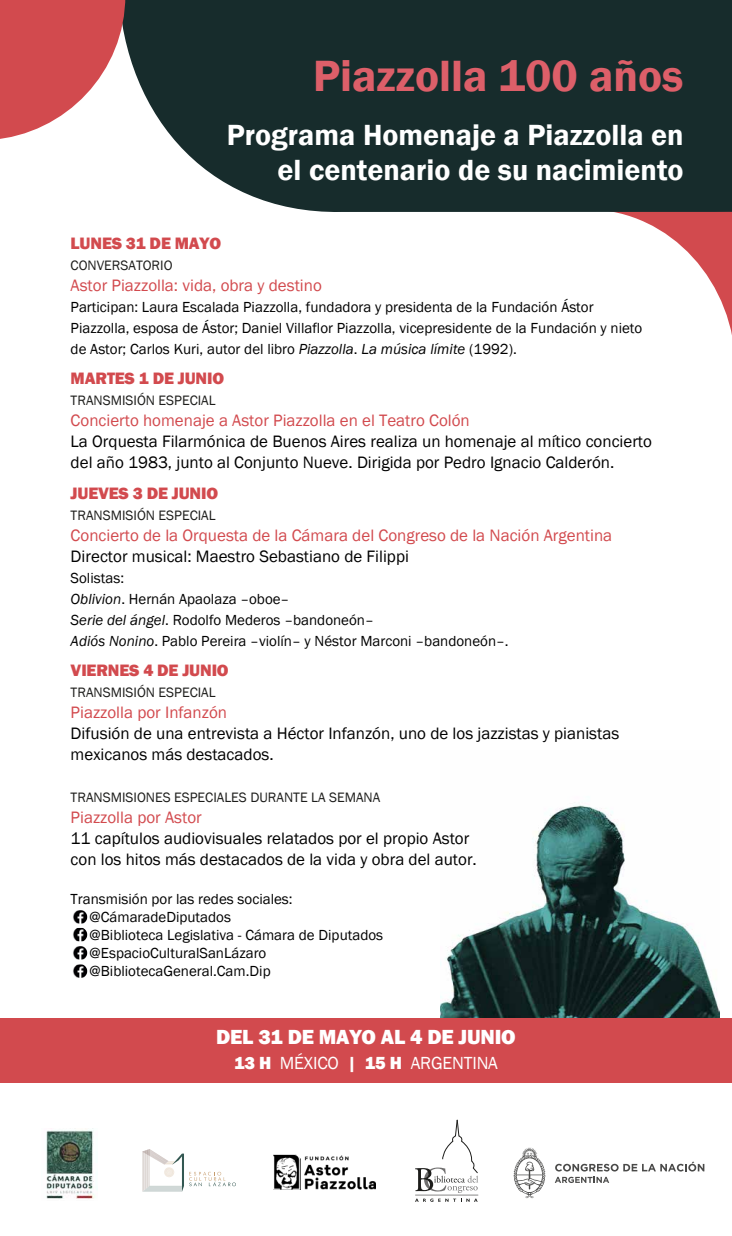
<style>
.page{position:relative;width:732px;height:1236px;background:#fff}
.page>*{position:absolute;margin:0;border:0;box-sizing:border-box;transform-origin:0 0}
.t1{font:600 45px "Franklin Gothic";color:#dd5f69}
.t2{font:600 30px/35px "Franklin Gothic";color:#fff;text-align:right}
.t3{font:800 21px "Franklin Gothic";letter-spacing:-.01em;color:#fff}
.t4{font:18px "Franklin Gothic";letter-spacing:-.01em;color:#fff}
.t5{font:17px/21px "Franklin Gothic";color:#000}
.t6{font:17px "Franklin Gothic";color:#d24a4e}
.t7{font:800 17px "Franklin Gothic";letter-spacing:-.01em;color:#d24a4e}
.t8{font:15px/21px "Franklin Gothic";color:#000}
.t9{font:14px "Franklin Gothic";color:#1d1d1b}
.s1{font-style:italic}
.s2{font-weight:800}
</style>
<div class="page">
<img style="left:440px;top:805px;width:279px;height:213px">
<svg style="left:415px;top:1199px;width:63px;height:3px"></svg>
<hr style="left:415px;top:1195px;width:63px;height:1px;background:#706f6f">
<svg style="left:415px;top:1119px;width:63px;height:74px"></svg>
<div style="left:0;top:1018px;width:732px;height:64px;background:#d24a4e"></div>
<img style="left:46px;top:1128px;width:49px;height:71px">
<hr style="left:143px;top:1192px;width:39px;height:1px;background:#002f27">
<svg style="left:142px;top:1149px;width:94px;height:43px"></svg>
<svg style="left:514px;top:1147px;width:32px;height:51px"></svg>
<svg style="left:555px;top:1162px;width:149px;height:21px"></svg>
<svg style="left:273px;top:1154px;width:28px;height:36px"></svg>
<img style="left:304px;top:1155px;width:72px;height:35px">
<img style="left:274px;top:1155px;width:26px;height:34px">
<svg style="left:295px;top:1154px;width:6px;height:5px"></svg>
<svg style="left:623px;top:214px;width:109px;height:121px"></svg>
<svg style="left:125px;top:0;width:607px;height:214px;fill:#172c2c"></svg>
<svg style="left:0;top:0;width:125px;height:139px"></svg>
<img style="left:73px;top:910px;width:14px;height:14px">
<img style="left:73px;top:928px;width:14px;height:13px">
<img style="left:73px;top:946px;width:14px;height:14px">
<img style="left:73px;top:964px;width:14px;height:14px">
<h1 class="t1" style="left:313px;top:48px;width:372px">Piazzolla 100 años</h1>
<h2 class="t2" style="left:227px;top:117px;width:458px">Programa Homenaje a Piazzolla en el centenario de su nacimiento</h2>
<p class="t7" style="left:71px;top:232px;width:152px">LUNES 31 DE MAYO</p>
<p class="t9" style="left:71px;top:257px;width:103px">CONVERSATORIO</p>
<p class="t6" style="left:71px;top:275px;width:253px">Astor Piazzolla: vida, obra y destino</p>
<p class="t8" style="left:71px;top:297px;width:573px">Participan: Laura Escalada Piazzolla, fundadora y presidenta de la Fundación Ástor<br>Piazzolla, esposa de Ástor; Daniel Villaflor Piazzolla, vicepresidente de la Fundación y nieto de Astor; Carlos Kuri, autor del libro <span class="s1">Piazzolla</span>. <span class="s1">La música límite</span> (1992).</p>
<p class="t7" style="left:71px;top:368px;width:155px">MARTES 1 DE JUNIO</p>
<p class="t9" style="left:71px;top:392px;width:146px">TRANSMISIÓN ESPECIAL</p>
<p class="t6" style="left:71px;top:410px;width:401px">Concierto homenaje a Astor Piazzolla en el Teatro Colón</p>
<p class="t5" style="left:71px;top:432px;width:583px">La Orquesta Filarmónica de Buenos Aires realiza un homenaje al mítico concierto del año 1983, junto al Conjunto Nueve. Dirigida por Pedro Ignacio Calderón.</p>
<p class="t7" style="left:71px;top:482px;width:149px">JUEVES 3 DE JUNIO</p>
<p class="t9" style="left:71px;top:506px;width:146px">TRANSMISIÓN ESPECIAL</p>
<p class="t6" style="left:71px;top:525px;width:543px">Concierto de la Orquesta de la Cámara del Congreso de la Nación Argentina</p>
<p class="t5" style="left:71px;top:546px;width:340px">Director musical: Maestro Sebastiano de Filippi</p>
<p class="t8" style="left:71px;top:568px;width:440px">Solistas:<br><span class="s1">Oblivion</span>. Hernán Apaolaza –oboe–<br><span class="s1">Serie del ángel</span>. Rodolfo Mederos –bandoneón–<br><span class="s1">Adiós Nonino</span>. Pablo Pereira –violín– y Néstor Marconi –bandoneón–.</p>
<p class="t7" style="left:71px;top:659px;width:160px">VIERNES 4 DE JUNIO</p>
<p class="t9" style="left:71px;top:684px;width:146px">TRANSMISIÓN ESPECIAL</p>
<p class="t6" style="left:71px;top:702px;width:158px">Piazzolla por Infanzón</p>
<p class="t5" style="left:71px;top:723px;width:550px">Difusión de una entrevista a Héctor Infanzón, uno de los jazzistas y pianistas mexicanos más destacados.</p>
<p class="t9" style="left:71px;top:789px;width:311px">TRANSMISIONES ESPECIALES DURANTE LA SEMANA</p>
<p class="t6" style="left:71px;top:807px;width:133px">Piazzolla por Astor</p>
<p class="t5" style="left:71px;top:828px;width:408px">11 capítulos audiovisuales relatados por el propio Astor con los hitos más destacados de la vida y obra del autor.</p>
<p class="t8" style="left:90px;top:891px;width:295px;line-height:18px;text-indent:-19px">Transmisión por las redes sociales: @CámaradeDiputados<br>@Biblioteca Legislativa - Cámara de Diputados @EspacioCulturalSanLázaro @BibliotecaGeneral.Cam.Dip</p>
<h3 class="t3" style="left:216px;top:1023px;width:301px">DEL 31 DE MAYO AL 4 DE JUNIO</h3>
<p class="t4" style="left:234px;top:1052px;width:265px"><span class="s2">13 H</span> MÉXICO <span class="s2">| 15 H</span> ARGENTINA</p>
</div>
